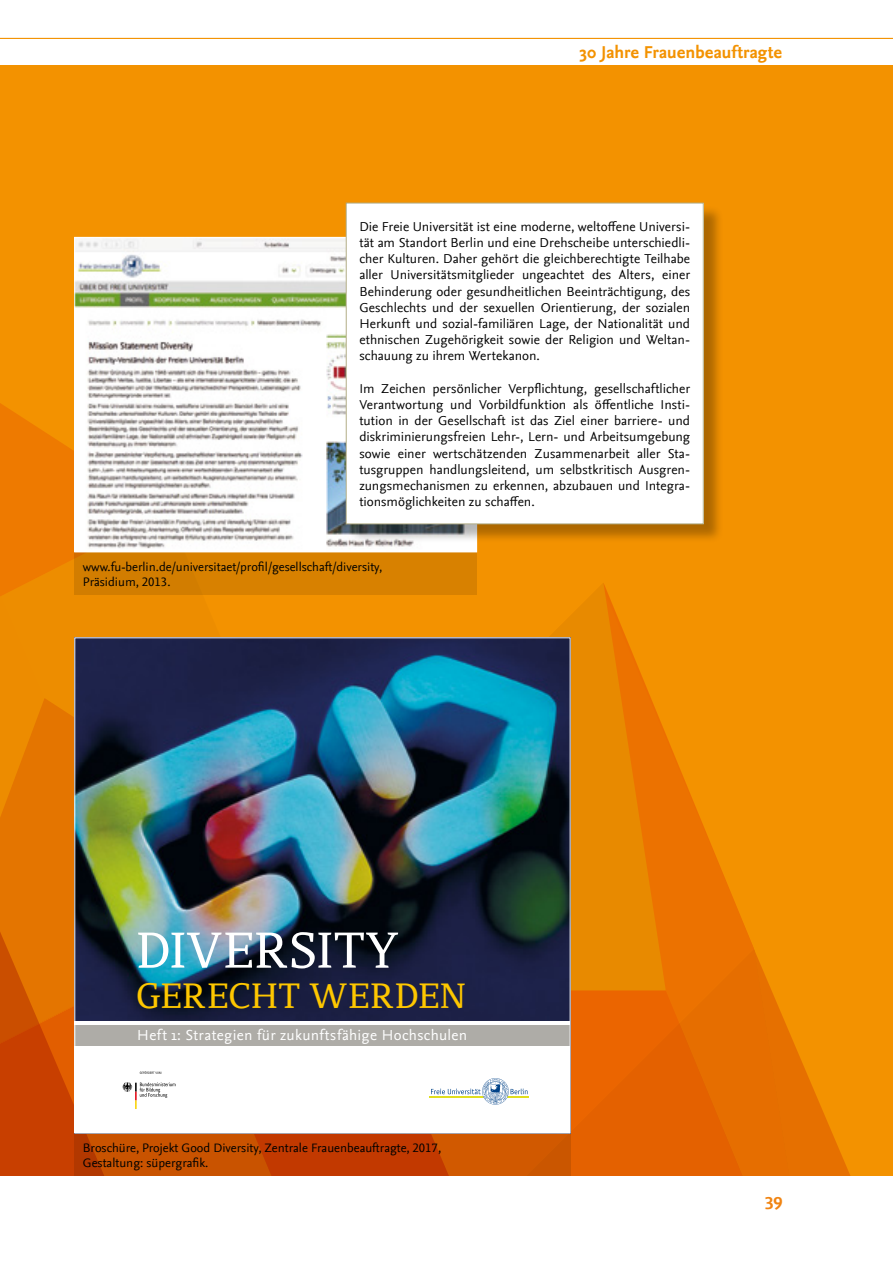
<style>
.page{position:relative;width:893px;height:1263px;background:#fff}
.page>*{position:absolute;margin:0;border:0;box-sizing:border-box;transform-origin:0 0}
.t1{font:52.35px "Brela";letter-spacing:.005em;color:#fff}
.t2{font:36.6px "Brela";letter-spacing:.005em;color:#fec700}
.t3{font:700 18px "Nexus Sans";color:#f39200}
.t4{font:700 18px "Nexus Sans TF";color:#f08412}
.t5{font:15.3px "Nexus Sans Pro";letter-spacing:.025em;color:#fff}
.t6{font:13.5px/16.2px "Nexus Sans";color:#000;text-align:justify}
.t7{font:12.75px/15.3px "Nexus Sans TF";color:#000}
</style>
<div class="page">
<div style="left:0;top:65px;width:893px;height:1111px;background:#f39200"></div>
<svg style="left:0;top:403px;width:72px;height:47px;fill:#ef7f00"></svg>
<svg style="left:817px;top:1098px;width:34px;height:78px"></svg>
<svg style="left:666px;top:735px;width:105px;height:255px;fill:#ec7200"></svg>
<svg style="left:550px;top:583px;width:116px;height:407px;fill:#e88a00"></svg>
<svg style="left:570px;top:990px;width:247px;height:186px;fill:#e66500"></svg>
<svg style="left:0;top:450px;width:74px;height:726px"></svg>
<hr style="left:0;top:38px;width:893px;height:1px;background:#f39200">
<img style="left:76px;top:639px;width:492px;height:382px">
<div style="left:75px;top:1021px;width:495px;height:112px;background:#fff"></div>
<svg style="left:122px;top:1082px;width:54px;height:27px"></svg>
<svg style="left:140px;top:1071px;width:21px;height:3px"></svg>
<div style="left:75px;top:1025px;width:495px;height:21px;background:#aeaca7"></div>
<hr style="left:429px;top:1096px;width:100px;height:1px;background:#e0de20">
<svg style="left:431px;top:1078px;width:96px;height:26px"></svg>
<svg style="left:571px;top:1133px;width:5px;height:6px"></svg>
<div style="left:74px;top:552px;width:403px;height:43px;background:#d88100"></div>
<svg style="left:74px;top:1133px;width:497px;height:43px;fill:#c95300"></svg>
<img style="left:76px;top:239px;width:399px;height:311px">
<div style="left:348px;top:205px;width:375px;height:338px;background:#000;opacity:.29"></div>
<div style="left:346px;top:203px;width:357px;height:321px;background:#fff"></div>
<div style="left:346px;top:203px;width:358px;height:321px;border:1px solid #b2ad86"></div>
<h3 class="t3" style="left:579px;top:42px;width:204px">30 Jahre Frauenbeauftragte</h3>
<p class="t6" style="left:359px;top:218px;width:332px">Die Freie Universität ist eine moderne, weltoffene Universi&shy;tät am Standort Berlin und eine Drehscheibe unterschiedli&shy;cher Kulturen. Daher gehört die gleichberechtigte Teilhabe aller Universitätsmitglieder ungeachtet des Alters, einer Behinderung oder gesundheitlichen Beeinträchtigung, des Geschlechts und der sexuellen Orientierung, der sozialen Herkunft und sozial-familiären Lage, der Nationalität und ethnischen Zugehörigkeit sowie der Religion und Weltan&shy;schauung zu ihrem Wertekanon.</p>
<p class="t6" style="left:359px;top:380px;width:332px">Im Zeichen persönlicher Verpflichtung, gesellschaftlicher Verantwortung und Vorbildfunktion als öffentliche Insti&shy;tution in der Gesellschaft ist das Ziel einer barriere- und diskriminierungsfreien Lehr-, Lern- und Arbeitsumgebung sowie einer wertschätzenden Zusammenarbeit aller Sta&shy;tusgruppen handlungsleitend, um selbstkritisch Ausgren&shy;zungsmechanismen zu erkennen, abzubauen und Integra&shy;tionsmöglichkeiten zu schaffen.</p>
<p class="t7" style="left:83px;top:559px;width:301px">www.fu-berlin.de/universitaet/profil/gesellschaft/diversity,<br>Präsidium, 2013.</p>
<h1 class="t1" style="left:136px;top:918px;width:265px">DIVERSITY</h1>
<h2 class="t2" style="left:136px;top:973px;width:332px">GERECHT WERDEN</h2>
<p class="t5" style="left:137px;top:1023px;width:331px">Heft 1: Strategien für zukunftsfähige Hochschulen</p>
<p class="t7" style="left:83px;top:1140px;width:360px">Broschüre, Projekt Good Diversity, Zentrale Frauenbeauftragte, 2017,<br>Gestaltung: süpergrafik.</p>
<h3 class="t4" style="left:765px;top:1193px;width:19px">39</h3>
</div>
